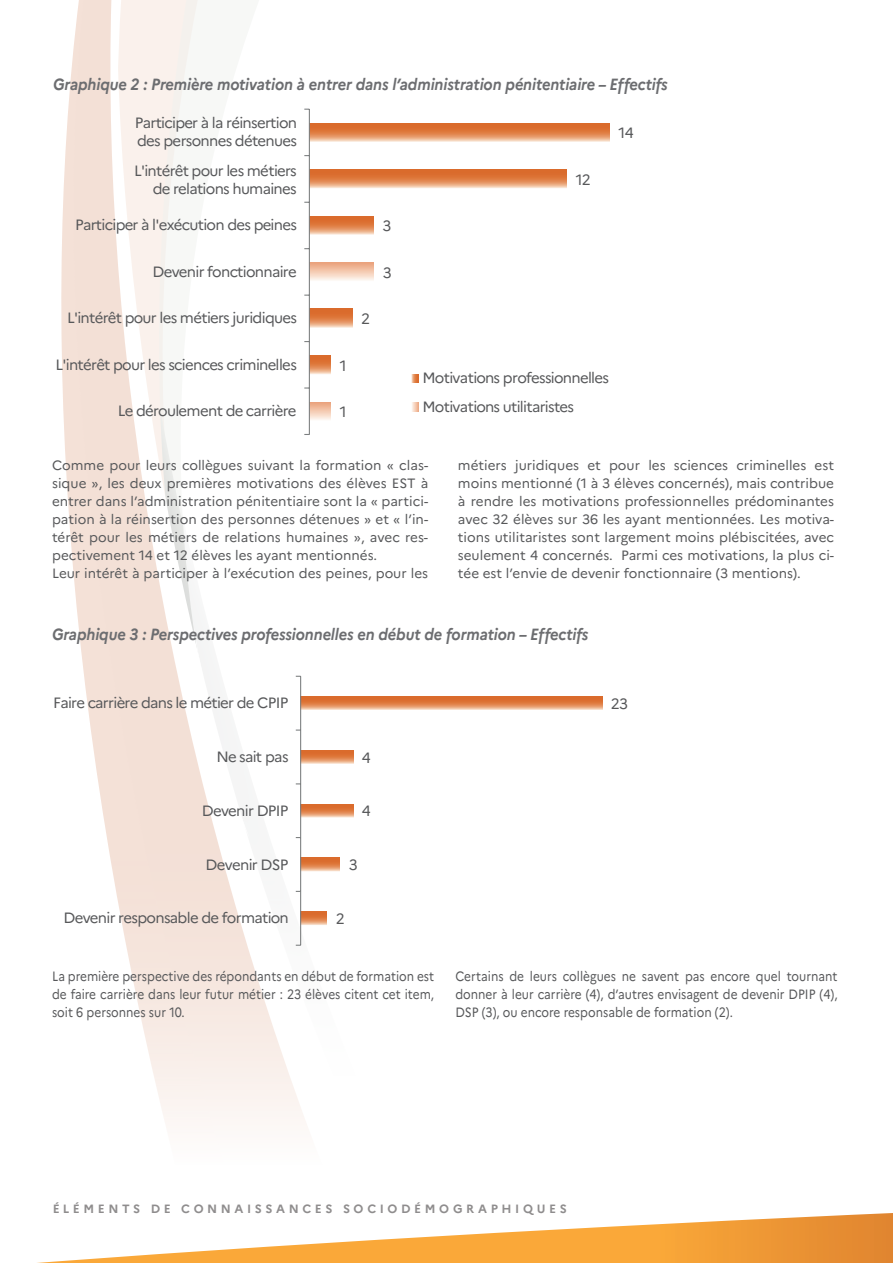
<style>
.page{position:relative;width:893px;height:1263px;background:#fff}
.page>*{position:absolute;margin:0;border:0;box-sizing:border-box;transform-origin:0 0}
.t1{font:italic 700 16.2px "Marianne";letter-spacing:-.01em;color:#6c6d70;scale:.93 1}
.t2{font:15px/18px "Marianne";letter-spacing:-.05em;color:#57585a}
.t3{font:13.5px/18px "Marianne";color:#57585a}
.t4{font:13.5px/18px "Marianne";color:#57585a;text-align:justify;scale:.88 1}
.t5{font:700 12px "Marianne";letter-spacing:.3em;color:#231f20}
</style>
<div class="page">
<svg style="left:61px;top:0;width:299px;height:824px"></svg>
<svg style="left:105px;top:824px;width:235px;height:299px"></svg>
<svg style="left:37px;top:1213px;width:856px;height:50px"></svg>
<svg style="left:310px;top:402px;width:21px;height:19px"></svg>
<svg style="left:310px;top:263px;width:64px;height:18px"></svg>
<svg style="left:310px;top:355px;width:21px;height:19px"></svg>
<svg style="left:310px;top:309px;width:42px;height:19px"></svg>
<svg style="left:310px;top:216px;width:64px;height:19px"></svg>
<svg style="left:310px;top:170px;width:257px;height:18px;background:#e28b57"></svg>
<svg style="left:310px;top:123px;width:300px;height:19px;background:#e38d59"></svg>
<hr style="left:309px;top:109px;width:1px;height:325px;background:#7c7f80">
<svg style="left:411px;top:374px;width:8px;height:8px"></svg>
<svg style="left:412px;top:403px;width:7px;height:8px"></svg>
<svg style="left:301px;top:911px;width:26px;height:14px"></svg>
<svg style="left:301px;top:858px;width:39px;height:13px"></svg>
<svg style="left:301px;top:804px;width:52px;height:13px"></svg>
<svg style="left:301px;top:750px;width:52px;height:14px"></svg>
<svg style="left:301px;top:696px;width:301px;height:14px;background:#e28a55"></svg>
<hr style="left:300px;top:676px;width:1px;height:269px;background:#7c7f80">
<p class="t1" style="left:53px;top:74px;width:662px">Graphique 2 : Première motivation à entrer dans l’administration pénitentiaire – Effectifs</p>
<p class="t2" style="left:135px;top:114px;width:164px">Participer à la réinsertion des personnes détenues</p>
<p class="t2" style="left:619px;top:124px;width:17px">14</p>
<p class="t2" style="left:134px;top:162px;width:164px;text-align:right">L'intérêt pour les métiers de relations humaines</p>
<p class="t2" style="left:576px;top:170px;width:17px">12</p>
<p class="t2" style="left:75px;top:216px;width:223px">Participer à l'exécution des peines</p>
<p class="t2" style="left:383px;top:217px;width:10px">3</p>
<p class="t2" style="left:152px;top:262px;width:146px">Devenir fonctionnaire</p>
<p class="t2" style="left:383px;top:263px;width:10px">3</p>
<p class="t2" style="left:67px;top:309px;width:232px">L'intérêt pour les métiers juridiques</p>
<p class="t2" style="left:361px;top:310px;width:10px">2</p>
<p class="t2" style="left:55px;top:355px;width:243px">L'intérêt pour les sciences criminelles</p>
<p class="t2" style="left:118px;top:402px;width:180px">Le déroulement de carrière</p>
<p class="t2" style="left:340px;top:356px;width:8px">1</p>
<p class="t2" style="left:340px;top:403px;width:8px">1</p>
<p class="t2" style="left:422px;top:363px;width:188px;line-height:28.7px">Motivations professionnelles<br>Motivations utilitaristes</p>
<p class="t3" style="left:52px;top:456px;width:378px">Comme pour leurs collègues suivant la formation « clas&shy;sique », les deux premières motivations des élèves EST à entrer dans l’administration pénitentiaire sont la « partici&shy;pation à la réinsertion des personnes détenues » et « l’in&shy;térêt pour les métiers de relations humaines », avec res&shy;pectivement 14 et 12 élèves les ayant mentionnés.<br>Leur intérêt à participer à l’exécution des peines, pour les</p>
<p class="t3" style="left:458px;top:456px;width:378px;text-align:justify">métiers juridiques et pour les sciences criminelles est moins mentionné (1 à 3 élèves concernés), mais contribue à rendre les motivations professionnelles prédominantes avec 32 élèves sur 36 les ayant mentionnées. Les motiva&shy;tions utilitaristes sont largement moins plébiscitées, avec seulement 4 concernés. Parmi ces motivations, la plus ci&shy;tée est l’envie de devenir fonctionnaire (3 mentions).</p>
<p class="t1" style="left:52px;top:624px;width:578px">Graphique 3 : Perspectives professionnelles en début de formation – Effectifs</p>
<p class="t2" style="left:53px;top:694px;width:237px">Faire carrière dans le métier de CPIP</p>
<p class="t2" style="left:216px;top:747px;width:74px">Ne sait pas</p>
<p class="t2" style="left:362px;top:748px;width:10px">4</p>
<p class="t2" style="left:202px;top:801px;width:88px">Devenir DPIP</p>
<p class="t2" style="left:362px;top:802px;width:10px">4</p>
<p class="t2" style="left:206px;top:855px;width:84px">Devenir DSP</p>
<p class="t2" style="left:349px;top:856px;width:10px">3</p>
<p class="t2" style="left:63px;top:909px;width:227px">Devenir responsable de formation</p>
<p class="t2" style="left:336px;top:910px;width:10px">2</p>
<p class="t2" style="left:611px;top:694px;width:19px">23</p>
<p class="t4" style="left:52px;top:967px;width:436px">La première perspective des répondants en début de formation est de faire carrière dans leur futur métier : 23 élèves citent cet item, soit 6 personnes sur 10.</p>
<p class="t4" style="left:455px;top:967px;width:436px">Certains de leurs collègues ne savent pas encore quel tournant donner à leur carrière (4), d’autres envisagent de devenir DPIP (4), DSP (3), ou encore responsable de formation (2).</p>
<p class="t5" style="left:52px;top:1201px;width:516px">ÉLÉMENTS DE CONNAISSANCES SOCIODÉMOGRAPHIQUES</p>
</div>
